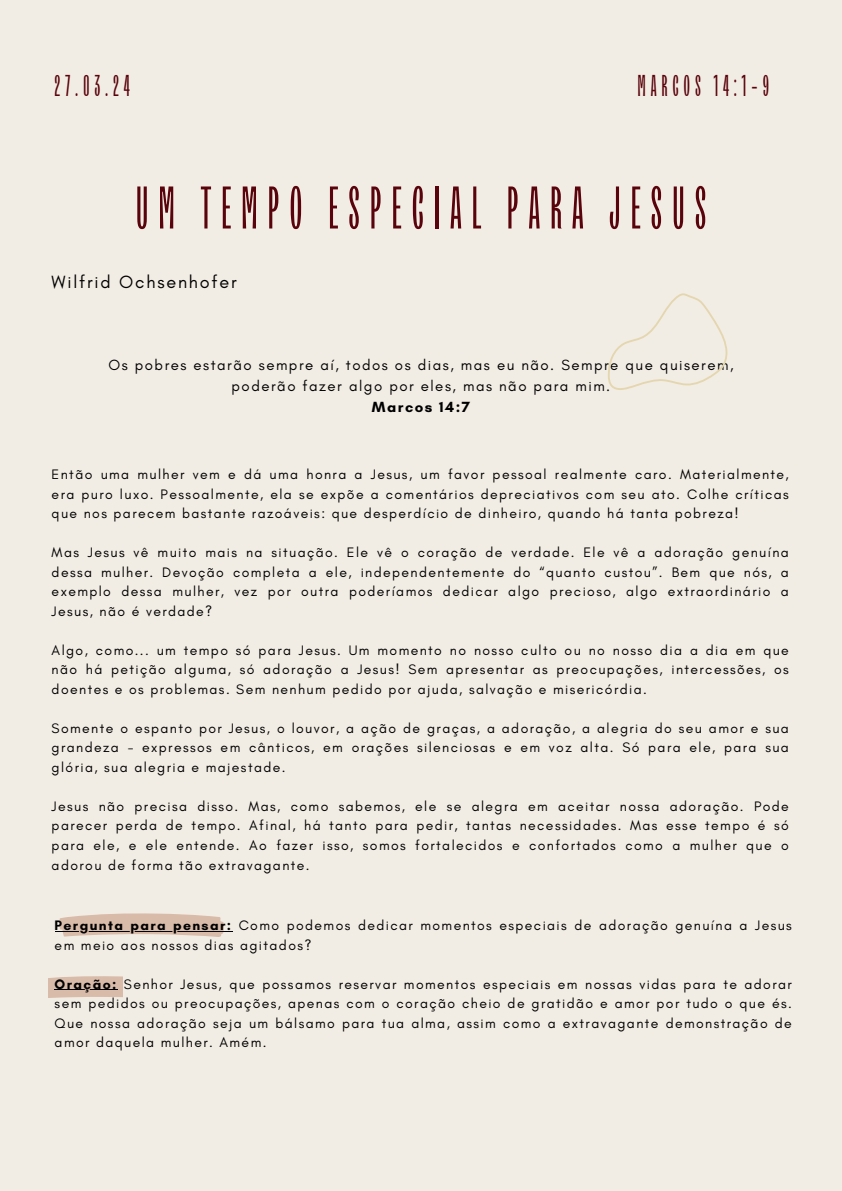
<style>
.page{position:relative;width:842px;height:1191px;background:#fff}
.page>*{position:absolute;margin:0;border:0;box-sizing:border-box;transform-origin:0 0}
.t1{font:60px "TT Trailers";letter-spacing:.16em;color:#59040c}
.t2{font:30px "TT Trailers";letter-spacing:.16em;color:#59040c}
.t3{font:18px "Glacial Indifference";letter-spacing:.1em;color:#000}
.t4{font:15px/21px "Glacial Indifference";letter-spacing:.1em;color:#000;text-align:center}
.t5{font:700 15px "Glacial Indifference";letter-spacing:.1em;color:#000}
.t6{font:14px/19.5px "Glacial Indifference";letter-spacing:.1em;color:#000;text-align:justify}
.s1{font-weight:700}
</style>
<div class="page">
<div style="left:0;top:0;width:842px;height:1190px;background:#f2ede4"></div>
<svg style="left:60px;top:913px;width:164px;height:23px;background:#d3baaa"></svg>
<svg style="left:49px;top:976px;width:74px;height:22px;background:#dabeac"></svg>
<hr style="left:55px;top:930px;width:177px;height:1px;background:#000">
<hr style="left:55px;top:989px;width:63px;height:1px;background:#000">
<svg style="left:608px;top:293px;width:120px;height:97px"></svg>
<p class="t2" style="left:54px;top:67px;width:77px">27.03.24</p>
<p class="t2" style="left:637px;top:67px;width:133px">MARCOS 14:1-9</p>
<p class="t1" style="left:136px;top:171px;width:572px">UM TEMPO ESPECIAL PARA JESUS</p>
<p class="t3" style="left:52px;top:271px;width:187px">Wilfrid Ochsenhofer</p>
<p class="t4" style="left:108px;top:354px;width:627px">Os pobres estarão sempre aí, todos os dias, mas eu não. Sempre que quiserem, poderão fazer algo por eles, mas não para mim.</p>
<p class="t5" style="left:372px;top:398px;width:100px">Marcos 14:7</p>
<h3 class="t6" style="left:52px;top:464px;width:739px">Então uma mulher vem e dá uma honra a Jesus, um favor pessoal realmente caro. Materialmente, era puro luxo. Pessoalmente, ela se expõe a comentários depreciativos com seu ato. Colhe críticas que nos parecem bastante razoáveis: que desperdício de dinheiro, quando há tanta pobreza!</h3>
<h1 class="t6" style="left:52px;top:542px;width:739px">Mas Jesus vê muito mais na situação. Ele vê o coração de verdade. Ele vê a adoração genuína dessa mulher. Devoção completa a ele, independentemente do “quanto custou”. Bem que nós, a exemplo dessa mulher, vez por outra poderíamos dedicar algo precioso, algo extraordinário a Jesus, não é verdade?</h1>
<p class="t6" style="left:52px;top:640px;width:739px">Algo, como... um tempo só para Jesus. Um momento no nosso culto ou no nosso dia a dia em que não há petição alguma, só adoração a Jesus! Sem apresentar as preocupações, intercessões, os doentes e os problemas. Sem nenhum pedido por ajuda, salvação e misericórdia.</p>
<p class="t6" style="left:52px;top:718px;width:739px">Somente o espanto por Jesus, o louvor, a ação de graças, a adoração, a alegria do seu amor e sua grandeza - expressos em cânticos, em orações silenciosas e em voz alta. Só para ele, para sua glória, sua alegria e majestade.</p>
<p class="t6" style="left:52px;top:796px;width:739px">Jesus não precisa disso. Mas, como sabemos, ele se alegra em aceitar nossa adoração. Pode parecer perda de tempo. Afinal, há tanto para pedir, tantas necessidades. Mas esse tempo é só para ele, e ele entende. Ao fazer isso, somos fortalecidos e confortados como a mulher que o adorou de forma tão extravagante.</p>
<p class="t6" style="left:55px;top:915px;width:739px"><span class="s1">Pergunta para pensar:</span> Como podemos dedicar momentos especiais de adoração genuína a Jesus em meio aos nossos dias agitados?</p>
<p class="t6" style="left:55px;top:974px;width:739px"><span class="s1">Oração:</span> Senhor Jesus, que possamos reservar momentos especiais em nossas vidas para te adorar sem pedidos ou preocupações, apenas com o coração cheio de gratidão e amor por tudo o que és.<br>Que nossa adoração seja um bálsamo para tua alma, assim como a extravagante demonstração de amor daquela mulher. Amém.</p>
</div>
